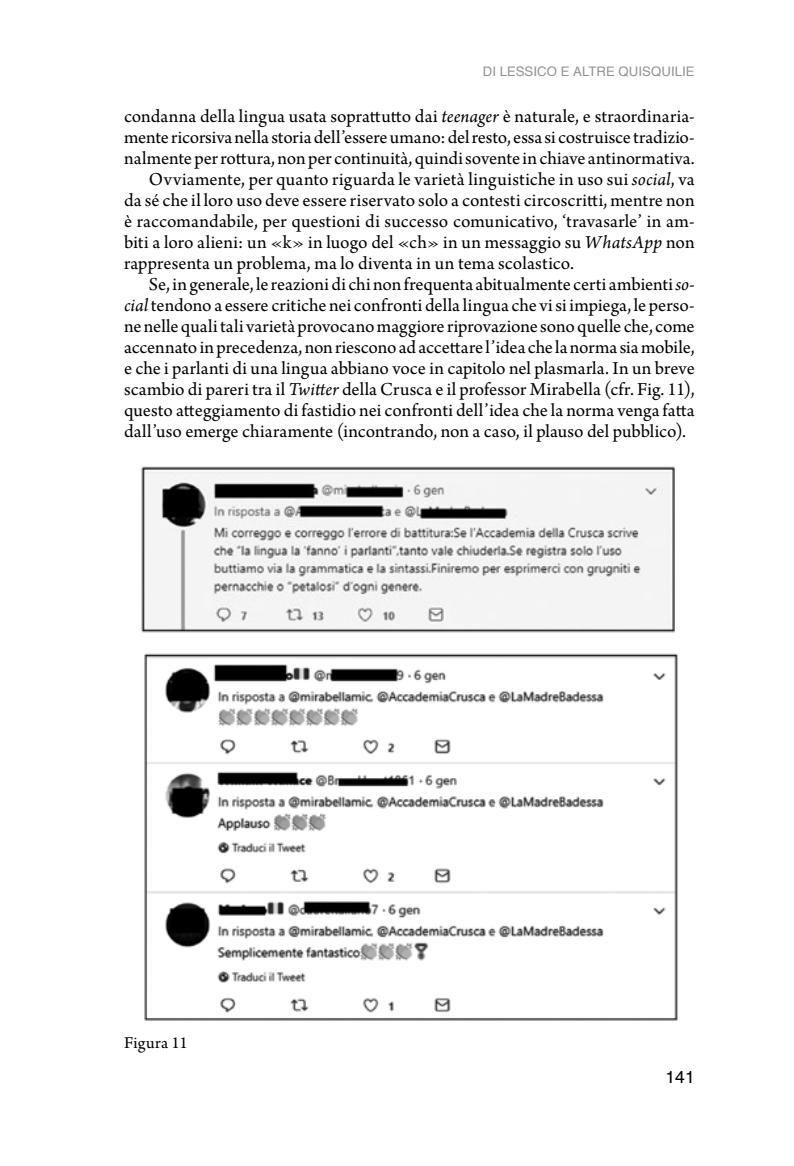
<style>
.page{position:relative;width:794px;height:1166px;background:#fff}
.page>*{position:absolute;margin:0;border:0;box-sizing:border-box;transform-origin:0 0}
.t1{font:19.25px "Arno Pro";letter-spacing:.005em;color:#000}
.t2{font:17.5px "Arno Pro";letter-spacing:.01em;color:#000}
.t3{font:17.5px "Helvetica";color:#000}
.t4{font:13.12px "Helvetica";letter-spacing:.005em;color:#919191}
.s1{font-style:italic}
</style>
<div class="page">
<img style="left:141px;top:466px;width:534px;height:167px">
<img style="left:144px;top:653px;width:534px;height:368px">
<p class="t4" style="left:483px;top:61px;width:211px">DI LESSICO E ALTRE QUISQUILIE</p>
<p class="t1" style="left:124px;top:105px;width:572px">condanna della lingua usata soprattutto dai <span class="s1">teenager</span> è naturale, e straordinaria-</p>
<p class="t1" style="left:124px;top:126px;width:572px">mente ricorsiva nella storia dell’essere umano: del resto, essa si costruisce tradizio-</p>
<p class="t1" style="left:124px;top:147px;width:572px">nalmente per rottura, non per continuità, quindi sovente in chiave antinormativa.</p>
<p class="t1" style="left:149px;top:168px;width:547px">Ovviamente, per quanto riguarda le varietà linguistiche in uso sui <span class="s1">social</span>, va</p>
<p class="t1" style="left:124px;top:189px;width:572px">da sé che il loro uso deve essere riservato solo a contesti circoscritti, mentre non</p>
<p class="t1" style="left:124px;top:210px;width:572px">è raccomandabile, per questioni di successo comunicativo, ‘travasarle’ in am-</p>
<p class="t1" style="left:124px;top:231px;width:572px">biti a loro alieni: un «k» in luogo del «ch» in un messaggio su <span class="s1">WhatsApp</span> non</p>
<p class="t1" style="left:124px;top:252px;width:451px">rappresenta un problema, ma lo diventa in un tema scolastico.</p>
<p class="t1" style="left:149px;top:273px;width:547px">Se, in generale, le reazioni di chi non frequenta abitualmente certi ambienti <span class="s1">so-</span></p>
<p class="t1" style="left:124px;top:294px;width:572px"><span class="s1">cial</span> tendono a essere critiche nei confronti della lingua che vi si impiega, le perso-</p>
<p class="t1" style="left:124px;top:315px;width:572px">ne nelle quali tali varietà provocano maggiore riprovazione sono quelle che, come</p>
<p class="t1" style="left:124px;top:336px;width:572px">accennato in precedenza, non riescono ad accettare l’idea che la norma sia mobile,</p>
<p class="t1" style="left:124px;top:357px;width:572px">e che i parlanti di una lingua abbiano voce in capitolo nel plasmarla. In un breve</p>
<p class="t1" style="left:124px;top:378px;width:572px">scambio di pareri tra il <span class="s1">Twitter</span> della Crusca e il professor Mirabella (cfr. Fig. 11),</p>
<p class="t1" style="left:124px;top:399px;width:572px">questo atteggiamento di fastidio nei confronti dell’idea che la norma venga fatta</p>
<p class="t1" style="left:124px;top:420px;width:564px">dall’uso emerge chiaramente (incontrando, non a caso, il plauso del pubblico).</p>
<p class="t2" style="left:124px;top:1032px;width:65px">Figura 11</p>
<p class="t3" style="left:665px;top:1063px;width:31px">141</p>
</div>
